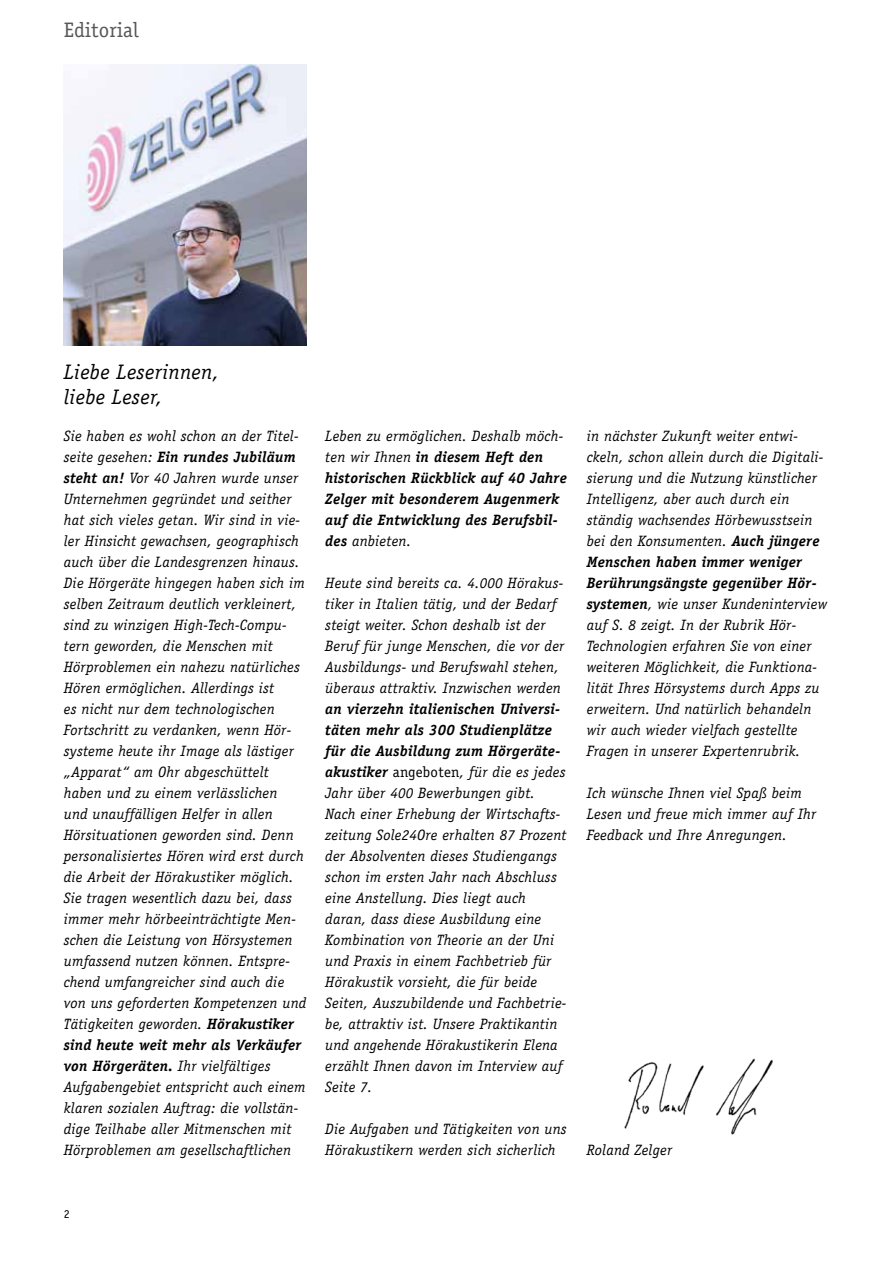
<style>
.page{position:relative;width:893px;height:1263px;background:#fff}
.page>*{position:absolute;margin:0;border:0;box-sizing:border-box;transform-origin:0 0}
.t1{font:italic 21px/25.2px "Officina Serif";letter-spacing:.015em;color:#000}
.t2{font:21px "Officina Serif";letter-spacing:.01em;color:#575756}
.t3{font:italic 15px/21px "Officina Serif";letter-spacing:.015em;color:#000}
.t4{font:italic 700 15px/21px "Officina Serif";letter-spacing:.015em;color:#000}
.t5{font:12px "Officina Serif";color:#000}
.s1{font-weight:700}
.s2{font-weight:400}
.s3{font-style:normal}
</style>
<div class="page">
<img style="left:624px;top:1058px;width:149px;height:77px">
<img style="left:64px;top:64px;width:242px;height:281px">
<h1 class="t2" style="left:64px;top:18px;width:77px">Editorial</h1>
<h1 class="t1" style="left:64px;top:359px;width:157px">Liebe Leserinnen, liebe Leser,</h1>
<p class="t3" style="left:64px;top:426px;width:244px">Sie haben es wohl schon an der Titel&shy;seite gesehen: <span class="s1">Ein rundes Jubiläum steht an!</span> Vor 40 Jahren wurde unser Unternehmen gegründet und seither hat sich vieles getan. Wir sind in vie&shy;ler Hinsicht gewachsen, geographisch auch über die Landesgrenzen hinaus.<br>Die Hörgeräte hingegen haben sich im selben Zeitraum deutlich verkleinert, sind zu winzigen High-Tech-Compu&shy;tern geworden, die Menschen mit Hörproblemen ein nahezu natürliches Hören ermöglichen. Allerdings ist<br>es nicht nur dem technologischen Fortschritt zu verdanken, wenn Hör&shy;systeme heute ihr Image als lästiger „Apparat“ am Ohr abgeschüttelt haben und zu einem verlässlichen<br>und unauffälligen Helfer in allen Hörsituationen geworden sind. Denn personalisiertes Hören wird erst durch die Arbeit der Hörakustiker möglich.<br>Sie tragen wesentlich dazu bei, dass immer mehr hörbeeinträchtigte Men&shy;schen die Leistung von Hörsystemen umfassend nutzen können. Entspre&shy;chend umfangreicher sind auch die von uns geforderten Kompetenzen und Tätigkeiten geworden. <span class="s1">Hörakustiker sind heute weit mehr als Verkäufer von Hörgeräten.</span> Ihr vielfältiges Aufgabengebiet entspricht auch einem klaren sozialen Auftrag: die vollstän&shy;dige Teilhabe aller Mitmenschen mit Hörproblemen am gesellschaftlichen</p>
<p class="t4" style="left:325px;top:426px;width:243px"><span class="s2">Leben zu ermöglichen. Deshalb möch&shy;ten wir Ihnen</span> in diesem Heft den historischen Rückblick auf 40 Jahre<br>Zelger mit besonderem Augenmerk auf die Entwicklung des Berufsbil&shy;des <span class="s2">anbieten.</span></p>
<p class="t3" style="left:325px;top:573px;width:241px">Heute sind bereits ca. 4.000 Hörakus&shy;tiker in Italien tätig, und der Bedarf steigt weiter. Schon deshalb ist der Beruf für junge Menschen, die vor der Ausbildungs- und Berufswahl stehen, überaus attraktiv. Inzwischen werden</p>
<p class="t3" style="left:325px;top:699px;width:243px"><span class="s1">an vierzehn italienischen Universi&shy;täten mehr als 300 Studienplätze für die Ausbildung zum Hörgeräte&shy;akustiker</span> <span class="s3">angeboten</span>, für die es jedes Jahr über 400 Bewerbungen gibt.<br>Nach einer Erhebung der Wirtschafts&shy;zeitung Sole24Ore erhalten 87 Prozent der Absolventen dieses Studiengangs schon im ersten Jahr nach Abschluss eine Anstellung. Dies liegt auch daran, dass diese Ausbildung eine Kombination von Theorie an der Uni und Praxis in einem Fachbetrieb für Hörakustik vorsieht, die für beide Seiten, Auszubildende und Fachbetrie&shy;be, attraktiv ist. Unsere Praktikantin und angehende Hörakustikerin Elena erzählt Ihnen davon im Interview auf Seite 7.</p>
<p class="t3" style="left:325px;top:1119px;width:243px">Die Aufgaben und Tätigkeiten von uns<br>Hörakustikern werden sich sicherlich</p>
<p class="t3" style="left:587px;top:426px;width:242px">in nächster Zukunft weiter entwi&shy;ckeln, schon allein durch die Digitali&shy;sierung und die Nutzung künstlicher Intelligenz, aber auch durch ein ständig wachsendes Hörbewusstsein bei den Konsumenten. <span class="s1">Auch jüngere Menschen haben immer weniger Berührungsängste gegenüber Hör&shy;systemen</span>, wie unser Kundeninterview auf S. 8 zeigt. In der Rubrik Hör-Technologien erfahren Sie von einer weiteren Möglichkeit, die Funktiona&shy;lität Ihres Hörsystems durch Apps zu erweitern. Und natürlich behandeln wir auch wieder vielfach gestellte Fragen in unserer Expertenrubrik.</p>
<p class="t3" style="left:587px;top:783px;width:231px">Ich wünsche Ihnen viel Spaß beim<br>Lesen und freue mich immer auf Ihr<br>Feedback und Ihre Anregungen.</p>
<p class="t3" style="left:587px;top:1140px;width:87px">Roland Zelger</p>
<p class="t5" style="left:64px;top:1207px;width:7px">2</p>
</div>
